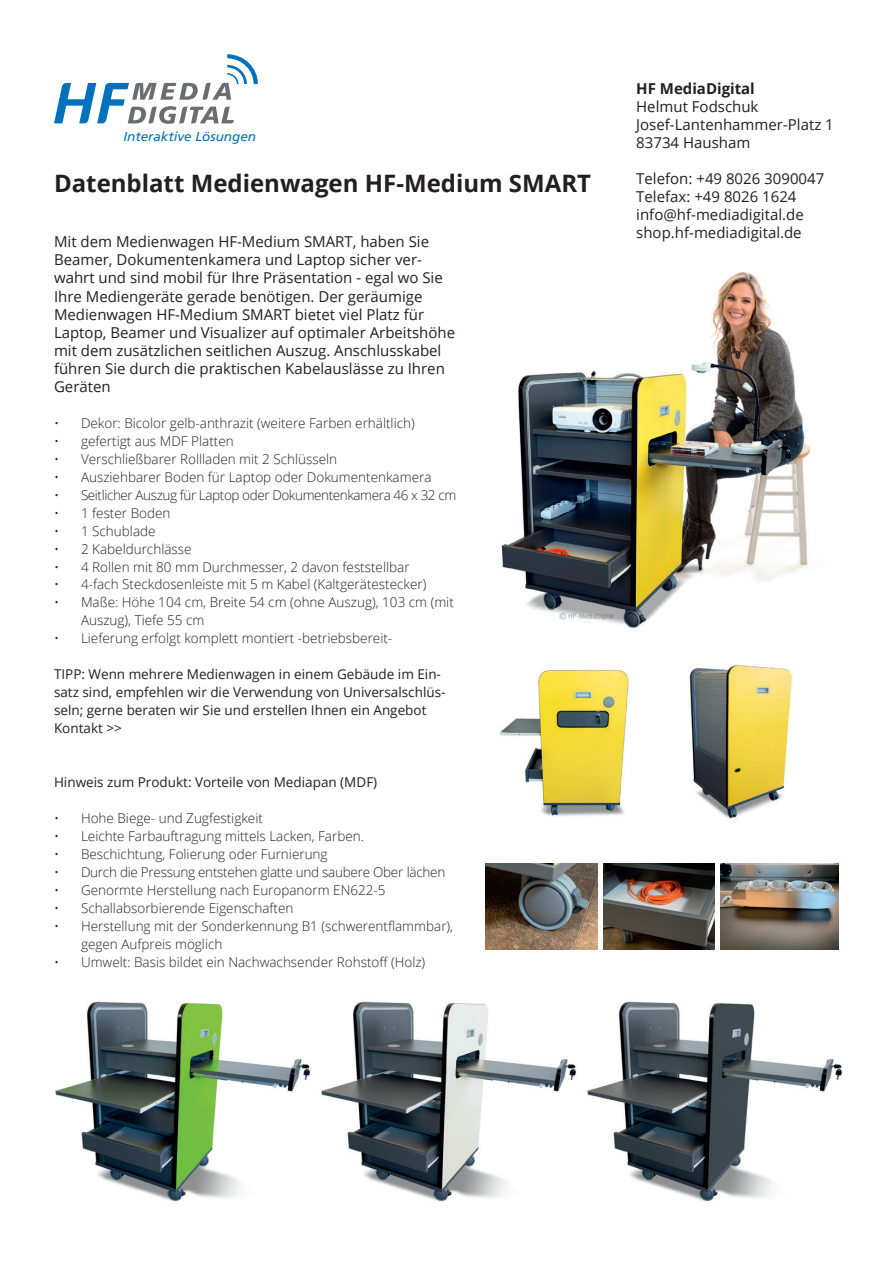
<style>
.page{position:relative;width:893px;height:1263px;background:#fff}
.page>*{position:absolute;margin:0;border:0;box-sizing:border-box;transform-origin:0 0}
.t1{font:700 24px "Open Sans";color:#231f20}
.t2{font:15px/18px "Open Sans";color:#231f20}
.t3{font:700 15px "Open Sans";color:#231f20}
.t4{font:300 13.5px/18px "Open Sans";color:#231f20}
.t5{font:13.5px/18px "Open Sans";color:#231f20}
.t6{font:300 13.5px "Open Sans";letter-spacing:-.03em;color:#231f20}
.t7{font:300 13.5px "Open Sans";letter-spacing:-.02em;color:#231f20}
.t8{font:italic 13.05px "Frutiger CE";color:#0072bc}
</style>
<div class="page">
<svg style="left:54px;top:54px;width:204px;height:70px"></svg>
<img style="left:501px;top:272px;width:310px;height:356px">
<img style="left:55px;top:1001px;width:788px;height:201px">
<img style="left:689px;top:665px;width:103px;height:154px">
<img style="left:499px;top:670px;width:130px;height:147px">
<img style="left:485px;top:863px;width:113px;height:86px">
<img style="left:604px;top:863px;width:111px;height:86px">
<img style="left:721px;top:863px;width:118px;height:86px">
<p class="t8" style="left:123px;top:128px;width:134px">Interaktive Lösungen</p>
<h1 class="t1" style="left:54px;top:166px;width:539px">Datenblatt Medienwagen HF-Medium SMART</h1>
<p class="t2" style="left:54px;top:233px;width:403px">Mit dem Medienwagen HF-Medium SMART, haben Sie Beamer, Dokumentenkamera und Laptop sicher ver&shy;wahrt und sind mobil für Ihre Präsentation - egal wo Sie Ihre Mediengeräte gerade benötigen. Der geräumige Medienwagen HF-Medium SMART bietet viel Platz für Laptop, Beamer und Visualizer auf optimaler Arbeitshöhe mit dem zusätzlichen seitlichen Auszug. Anschlusskabel führen Sie durch die praktischen Kabelauslässe zu Ihren Geräten</p>
<p class="t4" style="left:54px;top:413px;width:362px">• Dekor: Bicolor gelb-anthrazit (weitere Farben erhältlich)</p>
<p class="t4" style="left:54px;top:431px;width:181px">• gefertigt aus MDF Platten</p>
<p class="t4" style="left:54px;top:449px;width:285px">• Verschließbarer Rollladen mit 2 Schlüsseln</p>
<p class="t4" style="left:54px;top:467px;width:379px">• Ausziehbarer Boden für Laptop oder Dokumentenkamera</p>
<p class="t6" style="left:54px;top:485px;width:404px">• Seitlicher Auszug für Laptop oder Dokumentenkamera 46 x 32 cm</p>
<p class="t4" style="left:54px;top:503px;width:118px">• 1 fester Boden</p>
<p class="t4" style="left:54px;top:521px;width:103px">• 1 Schublade</p>
<p class="t4" style="left:54px;top:539px;width:139px">• 2 Kabeldurchlässe</p>
<p class="t4" style="left:54px;top:557px;width:357px">• 4 Rollen mit 80 mm Durchmesser, 2 davon feststellbar</p>
<p class="t4" style="left:54px;top:575px;width:374px">• 4-fach Steckdosenleiste mit 5 m Kabel (Kaltgerätestecker)</p>
<p class="t4" style="left:81px;top:593px;width:374px;text-indent:-27px">• Maße: Höhe 104 cm, Breite 54 cm (ohne Auszug), 103 cm (mit<br>Auszug), Tiefe 55 cm</p>
<p class="t4" style="left:54px;top:629px;width:340px">• Lieferung erfolgt komplett montiert -betriebsbereit-</p>
<p class="t5" style="left:54px;top:665px;width:393px">TIPP: Wenn mehrere Medienwagen in einem Gebäude im Ein&shy;satz sind, empfehlen wir die Verwendung von Universalschlüs&shy;seln; gerne beraten wir Sie und erstellen Ihnen ein Angebot Kontakt &gt;&gt;</p>
<p class="t5" style="left:54px;top:773px;width:325px">Hinweis zum Produkt: Vorteile von Mediapan (MDF)</p>
<p class="t4" style="left:54px;top:809px;width:210px">• Hohe Biege- und Zugfestigkeit</p>
<p class="t4" style="left:54px;top:827px;width:311px">• Leichte Farbauftragung mittels Lacken, Farben.</p>
<p class="t4" style="left:54px;top:845px;width:275px">• Beschichtung, Folierung oder Furnierung</p>
<p class="t7" style="left:54px;top:863px;width:393px">• Durch die Pressung entstehen glatte und saubere Ober lächen</p>
<p class="t4" style="left:54px;top:881px;width:333px">• Genormte Herstellung nach Europanorm EN622-5</p>
<p class="t4" style="left:54px;top:899px;width:241px">• Schallabsorbierende Eigenschaften</p>
<p class="t4" style="left:81px;top:917px;width:374px;text-indent:-27px">• Herstellung mit der Sonderkennung B1 (schwerentflammbar), gegen Aufpreis möglich</p>
<p class="t4" style="left:54px;top:953px;width:373px">• Umwelt: Basis bildet ein Nachwachsender Rohstoff (Holz)</p>
<p class="t3" style="left:636px;top:78px;width:120px">HF MediaDigital</p>
<p class="t2" style="left:636px;top:97px;width:199px">Helmut Fodschuk<br>Josef-Lantenhammer-Platz 1<br>83734 Hausham</p>
<p class="t2" style="left:636px;top:169px;width:190px">Telefon: +49 8026 3090047<br>Telefax: +49 8026 1624 info@hf-mediadigital.de shop.hf-mediadigital.de</p>
</div>
